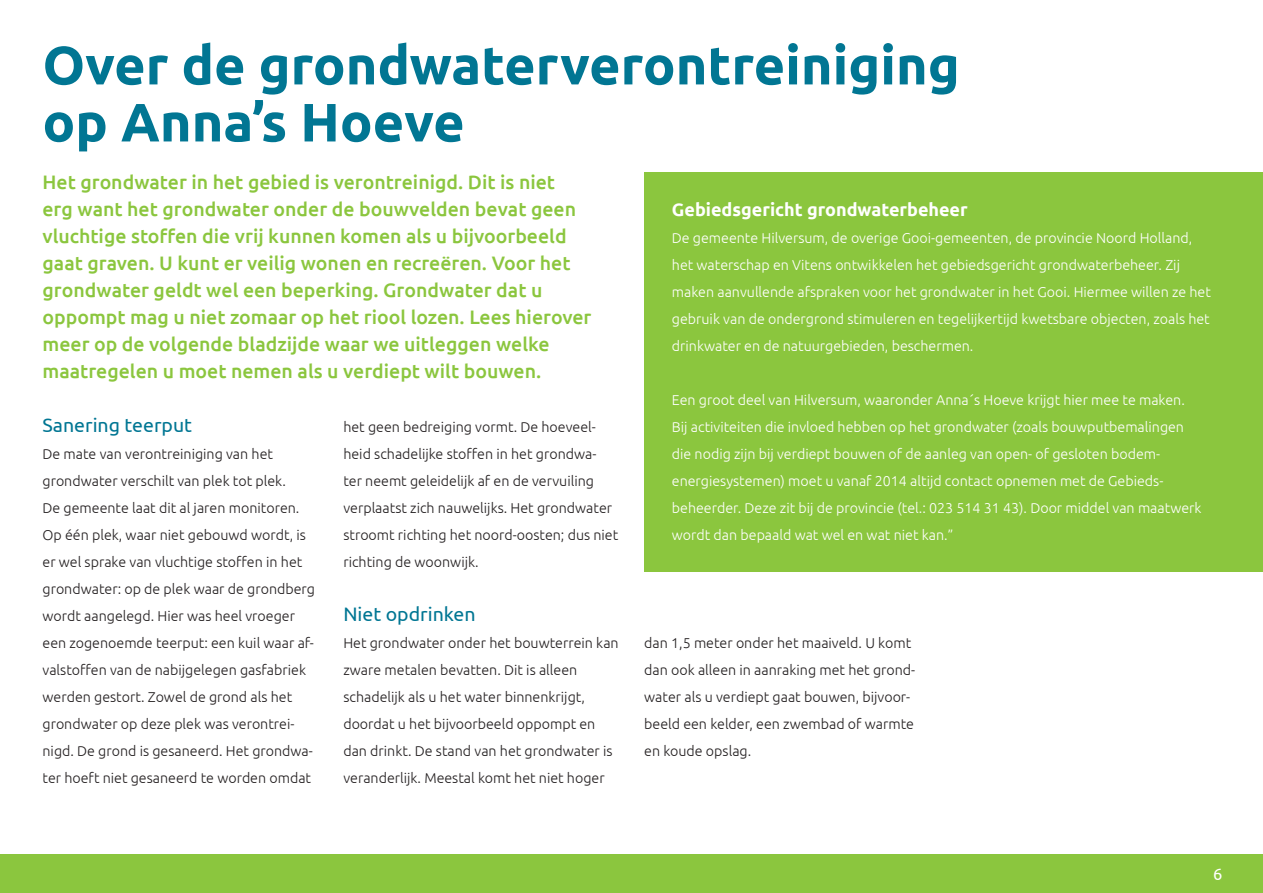
<style>
.page{position:relative;width:1263px;height:893px;background:#fff}
.page>*{position:absolute;margin:0;border:0;box-sizing:border-box;transform-origin:0 0}
.t1{font:700 54px/57px "Ubuntu";color:#017693}
.t2{font:500 19.5px/27px "Ubuntu";color:#8bc63e}
.t3{font:19.5px "Ubuntu";color:#017693}
.t4{font:700 18px "Ubuntu";color:#fff}
.t5{font:16.5px "Ubuntu";color:#fff}
.t6{font:300 14.25px/27px "Ubuntu";color:#231f20}
.t7{font:300 14.25px/27px "Ubuntu";color:#fff}
</style>
<div class="page">
<div style="left:0;top:855px;width:1263px;height:38px;background:#8bc63e"></div>
<div style="left:644px;top:172px;width:619px;height:400px;background:#8bc63e"></div>
<h1 class="t1" style="left:43px;top:36px;width:919px">Over de grondwaterverontreiniging op Anna’s Hoeve</h1>
<p class="t2" style="left:43px;top:168px;width:550px">Het grondwater in het gebied is verontreinigd. Dit is niet<br>erg want het grondwater onder de bouwvelden bevat geen vluchtige stoffen die vrij kunnen komen als u bijvoorbeeld gaat graven. U kunt er veilig wonen en recreëren. Voor het grondwater geldt wel een beperking. Grondwater dat u oppompt mag u niet zomaar op het riool lozen. Lees hierover meer op de volgende bladzijde waar we uitleggen welke maatregelen u moet nemen als u verdiept wilt bouwen.</p>
<p class="t4" style="left:672px;top:199px;width:297px">Gebiedsgericht grondwaterbeheer</p>
<p class="t7" style="left:672px;top:224px;width:540px">De gemeente Hilversum, de overige Gooi-gemeenten, de provincie Noord Holland, het waterschap en Vitens ontwikkelen het gebiedsgericht grondwaterbeheer. Zij maken aanvullende afspraken voor het grondwater in het Gooi. Hiermee willen ze het gebruik van de ondergrond stimuleren en tegelijkertijd kwetsbare objecten, zoals het drinkwater en de natuurgebieden, beschermen.</p>
<h2 class="t3" style="left:43px;top:413px;width:151px">Sanering teerput</h2>
<p class="t6" style="left:43px;top:440px;width:274px">De mate van verontreiniging van het grondwater verschilt van plek tot plek.<br>De gemeente laat dit al jaren monitoren.<br>Op één plek, waar niet gebouwd wordt, is er wel sprake van vluchtige stoffen in het grondwater: op de plek waar de grondberg wordt aangelegd. Hier was heel vroeger een zogenoemde teerput: een kuil waar af&shy;valstoffen van de nabijgelegen gasfabriek werden gestort. Zowel de grond als het grondwater op deze plek was verontrei&shy;nigd. De grond is gesaneerd. Het grondwa&shy;ter hoeft niet gesaneerd te worden omdat</p>
<p class="t6" style="left:343px;top:413px;width:276px">het geen bedreiging vormt. De hoeveel&shy;heid schadelijke stoffen in het grondwa&shy;ter neemt geleidelijk af en de vervuiling verplaatst zich nauwelijks. Het grondwater stroomt richting het noord-oosten; dus niet richting de woonwijk.</p>
<h2 class="t3" style="left:343px;top:602px;width:134px">Niet opdrinken</h2>
<p class="t6" style="left:343px;top:629px;width:277px">Het grondwater onder het bouwterrein kan zware metalen bevatten. Dit is alleen schadelijk als u het water binnenkrijgt, doordat u het bijvoorbeeld oppompt en dan drinkt. De stand van het grondwater is veranderlijk. Meestal komt het niet hoger</p>
<p class="t7" style="left:672px;top:386px;width:531px">Een groot deel van Hilversum, waaronder Anna´s Hoeve krijgt hier mee te maken.<br>Bij activiteiten die invloed hebben op het grondwater (zoals bouwputbemalingen die nodig zijn bij verdiept bouwen of de aanleg van open- of gesloten bodem&shy;energiesystemen) moet u vanaf 2014 altijd contact opnemen met de Gebieds&shy;beheerder. Deze zit bij de provincie (tel.: 023 514 31 43). Door middel van maatwerk wordt dan bepaald wat wel en wat niet kan.”</p>
<p class="t6" style="left:644px;top:629px;width:272px">dan 1,5 meter onder het maaiveld. U komt dan ook alleen in aanraking met het grond&shy;water als u verdiept gaat bouwen, bijvoor&shy;beeld een kelder, een zwembad of warmte en koude opslag.</p>
<p class="t5" style="left:1213px;top:864px;width:11px">6</p>
</div>
